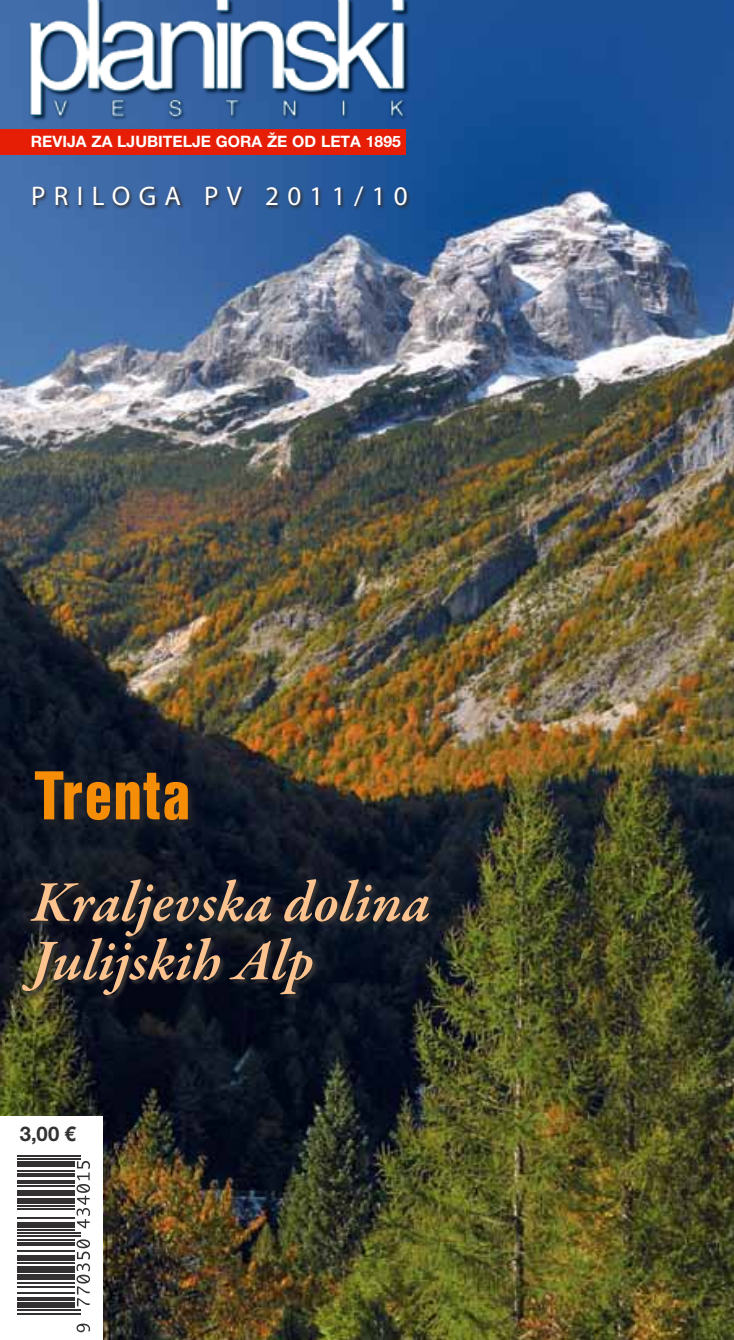
<style>
.page{position:relative;width:734px;height:1340px;background:#fff}
.page>*{position:absolute;margin:0;border:0;box-sizing:border-box;transform-origin:0 0}
.t1{font:72px "Nimbus San DEE Blac Cond";letter-spacing:.015em;color:#f68d07}
.t2{font:italic 600 58.5px/58.5px "Garamond Premr Pro";letter-spacing:.005em;color:#fdc38e}
.t3{font:27px "Myriad Pro";letter-spacing:.31em;color:#fff}
.t4{font:700 20.25px "Helvetica Neue LT Pro";color:#333132}
.t5{font:700 15.75px "Helvetica Neue LT Pro";color:#fff}
</style>
<div class="page">
<img style="left:0;top:0;width:733px;height:1339px">
<svg style="left:32px;top:185px;width:379px;height:26px;background:#325a92"></svg>
<div style="left:31px;top:767px;width:170px;height:66px;background:#333132;opacity:.74"></div>
<svg style="left:23px;top:879px;width:412px;height:121px;background:#141922"></svg>
<div style="left:0;top:1116px;width:102px;height:223px;background:#fff"></div>
<hr style="left:17px;top:1312px;width:64px;height:2px;background:#333132">
<hr style="left:17px;top:1309px;width:64px;height:1px;background:#333132">
<div style="left:17px;top:1302px;width:58px;height:5px;background:#333132"></div>
<hr style="left:17px;top:1297px;width:58px;height:3px;background:#333132">
<hr style="left:17px;top:1292px;width:58px;height:2px;background:#333132">
<hr style="left:17px;top:1285px;width:58px;height:2px;background:#333132">
<hr style="left:17px;top:1282px;width:58px;height:2px;background:#333132">
<div style="left:17px;top:1273px;width:58px;height:6px;background:#333132"></div>
<div style="left:17px;top:1265px;width:58px;height:7px;background:#333132"></div>
<hr style="left:17px;top:1262px;width:58px;height:1px;background:#333132">
<div style="left:17px;top:1255px;width:58px;height:5px;background:#333132"></div>
<hr style="left:17px;top:1250px;width:58px;height:2px;background:#333132">
<hr style="left:17px;top:1242px;width:58px;height:3px;background:#333132">
<hr style="left:17px;top:1238px;width:58px;height:2px;background:#333132">
<hr style="left:17px;top:1235px;width:64px;height:2px;background:#333132">
<hr style="left:17px;top:1232px;width:64px;height:1px;background:#333132">
<hr style="left:17px;top:1228px;width:58px;height:2px;background:#333132">
<div style="left:17px;top:1221px;width:58px;height:5px;background:#333132"></div>
<hr style="left:17px;top:1216px;width:58px;height:2px;background:#333132">
<hr style="left:17px;top:1208px;width:58px;height:2px;background:#333132">
<hr style="left:17px;top:1205px;width:58px;height:1px;background:#333132">
<div style="left:17px;top:1198px;width:58px;height:5px;background:#333132"></div>
<div style="left:17px;top:1190px;width:58px;height:5px;background:#333132"></div>
<hr style="left:17px;top:1185px;width:58px;height:1px;background:#333132">
<svg style="left:17px;top:1180px;width:58px;height:3px"></svg>
<hr style="left:17px;top:1173px;width:58px;height:3px;background:#333132">
<hr style="left:17px;top:1169px;width:58px;height:2px;background:#333132">
<div style="left:17px;top:1161px;width:58px;height:5px;background:#333132"></div>
<hr style="left:17px;top:1158px;width:64px;height:1px;background:#333132">
<hr style="left:17px;top:1154px;width:64px;height:2px;background:#333132">
<svg style="left:77px;top:1323px;width:13px;height:9px"></svg>
<svg style="left:77px;top:1239px;width:13px;height:67px"></svg>
<svg style="left:77px;top:1160px;width:13px;height:68px"></svg>
<img style="left:0;top:0;width:432px;height:177px">
<p class="t5" style="left:31px;top:132px;width:371px">REVIJA ZA LJUBITELJE GORA ŽE OD LETA 1895</p>
<h3 class="t3" style="left:31px;top:179px;width:378px">PRILOGA PV 2011/10</h3>
<h1 class="t1" style="left:34px;top:754px;width:157px">Trenta</h1>
<h2 class="t2" style="left:32px;top:876px;width:399px">Kraljevska dolina<br>Julijskih Alp</h2>
<p class="t4" style="left:20px;top:1121px;width:57px">3,00 €</p>
</div>
